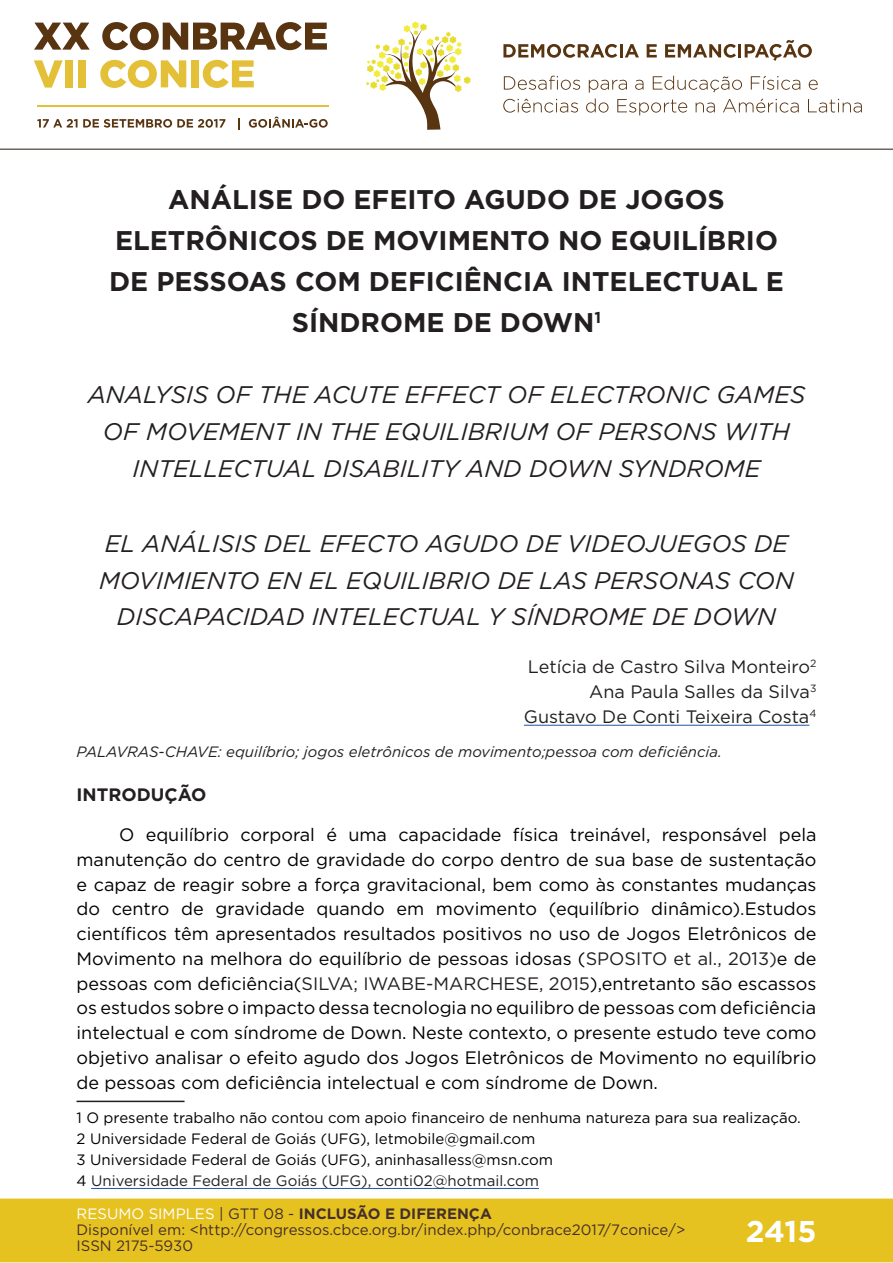
<style>
.page{position:relative;width:893px;height:1263px;background:#fff}
.page>*{position:absolute;margin:0;border:0;box-sizing:border-box;transform-origin:0 0}
.t1{font:700 30px "Gotham";color:#fff}
.t2{font:700 27px/41.2px "Gotham";color:#231f20;text-align:center}
.t3{font:italic 24px/36.8px "Gotham";color:#231f20;text-align:center}
.t4{font:18px/24.8px "Gotham";color:#000001;text-align:justify}
.t5{font:18px/24.8px "Gotham";color:#231f20;text-align:right}
.t6{font:700 18px "Gotham";color:#231f20}
.t7{font:15px/21.3px "Gotham";color:#000001}
.t8{font:15px/16px "Gotham";color:#462f2a}
.t9{font:italic 15px "Gotham";color:#231f20}
.s1{color:#231f20}
.s2{color:#fff}
.s3{color:#442f2a}
.s4{font-weight:700;color:#442f2a}
</style>
<div class="page">
<div style="left:0;top:1198px;width:893px;height:64px;background:#e6c221;border:2px solid #e6c221"></div>
<svg style="left:34px;top:23px;width:56px;height:27px"></svg>
<svg style="left:102px;top:22px;width:225px;height:28px"></svg>
<svg style="left:34px;top:60px;width:29px;height:28px"></svg>
<div style="left:65px;top:60px;width:8px;height:27px;background:#e3c038"></div>
<div style="left:78px;top:60px;width:8px;height:27px;background:#e3c038"></div>
<svg style="left:100px;top:60px;width:86px;height:28px"></svg>
<div style="left:191px;top:60px;width:8px;height:27px;background:#e3c038"></div>
<svg style="left:203px;top:60px;width:51px;height:28px"></svg>
<svg style="left:37px;top:119px;width:188px;height:9px"></svg>
<svg style="left:238px;top:118px;width:2px;height:11px"></svg>
<svg style="left:249px;top:117px;width:79px;height:11px"></svg>
<hr style="left:37px;top:105px;width:291px;height:2px;background:#e3c038">
<svg style="left:366px;top:21px;width:105px;height:109px"></svg>
<svg style="left:503px;top:44px;width:136px;height:14px"></svg>
<svg style="left:647px;top:44px;width:10px;height:13px"></svg>
<svg style="left:665px;top:40px;width:147px;height:21px"></svg>
<svg style="left:504px;top:76px;width:76px;height:14px"></svg>
<svg style="left:809px;top:80px;width:9px;height:10px"></svg>
<svg style="left:503px;top:99px;width:75px;height:14px"></svg>
<svg style="left:586px;top:76px;width:214px;height:39px"></svg>
<svg style="left:808px;top:99px;width:54px;height:14px"></svg>
<hr style="left:0;top:149px;width:893px;height:1px;background:#442f2a">
<hr style="left:524px;top:725px;width:285px;height:1px;background:#1e56a6">
<hr style="left:77px;top:1101px;width:108px;height:1px;background:#231f20">
<hr style="left:91px;top:1188px;width:448px;height:1px;background:#1e56a6">
<h2 class="t2" style="left:109px;top:178px;width:676px">ANÁLISE DO EFEITO AGUDO DE JOGOS<br>ELETRÔNICOS DE MOVIMENTO NO EQUILÍBRIO<br>DE PESSOAS COM DEFICIÊNCIA INTELECTUAL E<br>SÍNDROME DE DOWN<sup>1</sup></h2>
<h3 class="t3" style="left:88px;top:376px;width:719px">ANALYSIS OF THE ACUTE EFFECT OF ELECTRONIC GAMES<br>OF MOVEMENT IN THE EQUILIBRIUM OF PERSONS WITH<br>INTELLECTUAL DISABILITY AND DOWN SYNDROME</h3>
<h3 class="t3" style="left:99px;top:524px;width:696px">EL ANÁLISIS DEL EFECTO AGUDO DE VIDEOJUEGOS DE<br>MOVIMIENTO EN EL EQUILIBRIO DE LAS PERSONAS CON<br>DISCAPACIDAD INTELECTUAL Y SÍNDROME DE DOWN</h3>
<p class="t5" style="left:524px;top:654px;width:294px">Letícia de Castro Silva Monteiro<sup>2<br></sup>Ana Paula Salles da Silva<sup>3<br></sup>Gustavo De Conti Teixeira Costa<sup>4</sup></p>
<p class="t9" style="left:77px;top:742px;width:647px">PALAVRAS-CHAVE: equilíbrio; jogos eletrônicos de movimento;pessoa com deficiência.</p>
<p class="t6" style="left:77px;top:783px;width:131px">INTRODUÇÃO</p>
<p class="t4" style="left:77px;top:822px;width:741px;text-indent:43px">O equilíbrio corporal é uma capacidade física treinável, responsável pela manutenção do centro de gravidade do corpo dentro de sua base de sustentação e capaz de reagir sobre a força gravitacional, bem como às constantes mudanças do centro de gravidade quando em movimento (equilíbrio dinâmico)<span class="s1">.</span>Estudos científicos têm apresentados resultados positivos no uso de Jogos Eletrônicos de Movimento na melhora do equilíbrio de pessoas idosas (<span class="s1">SPOSITO et al., 2013)</span>e de pessoas com deficiência(<span class="s1">SILVA; IWABE-MARCHESE, 2015</span>),entretanto são escassos os estudos sobre o impacto dessa tecnologia no equilibro de pessoas com deficiência intelectual e com síndrome de Down. Neste contexto, o presente estudo teve como objetivo analisar o efeito agudo dos Jogos Eletrônicos de Movimento no equilíbrio de pessoas com deficiência intelectual e com síndrome de Down.</p>
<p class="t7" style="left:77px;top:1106px;width:726px">1 O presente trabalho não contou com apoio financeiro de nenhuma natureza para sua realização.<br>2 Universidade Federal de Goiás (UFG), letmobile@gmail.com<br>3 Universidade Federal de Goiás (UFG), aninhasalless@msn.com<br>4 <span class="s1">Universidade Federal de Goiás (UFG), conti02@hotmail.com</span></p>
<p class="t8" style="left:77px;top:1205px;width:610px"><span class="s2">RESUMO SIMPLES</span> <span class="s3">| GTT 08 -</span> <span class="s4">INCLUSÃO E DIFERENÇA<br></span>Disponível em: &lt;http://congressos.cbce.org.br/index.php/conbrace2017/7conice/&gt;<br>ISSN 2175-5930</p>
<h1 class="t1" style="left:746px;top:1212px;width:72px">2415</h1>
</div>
